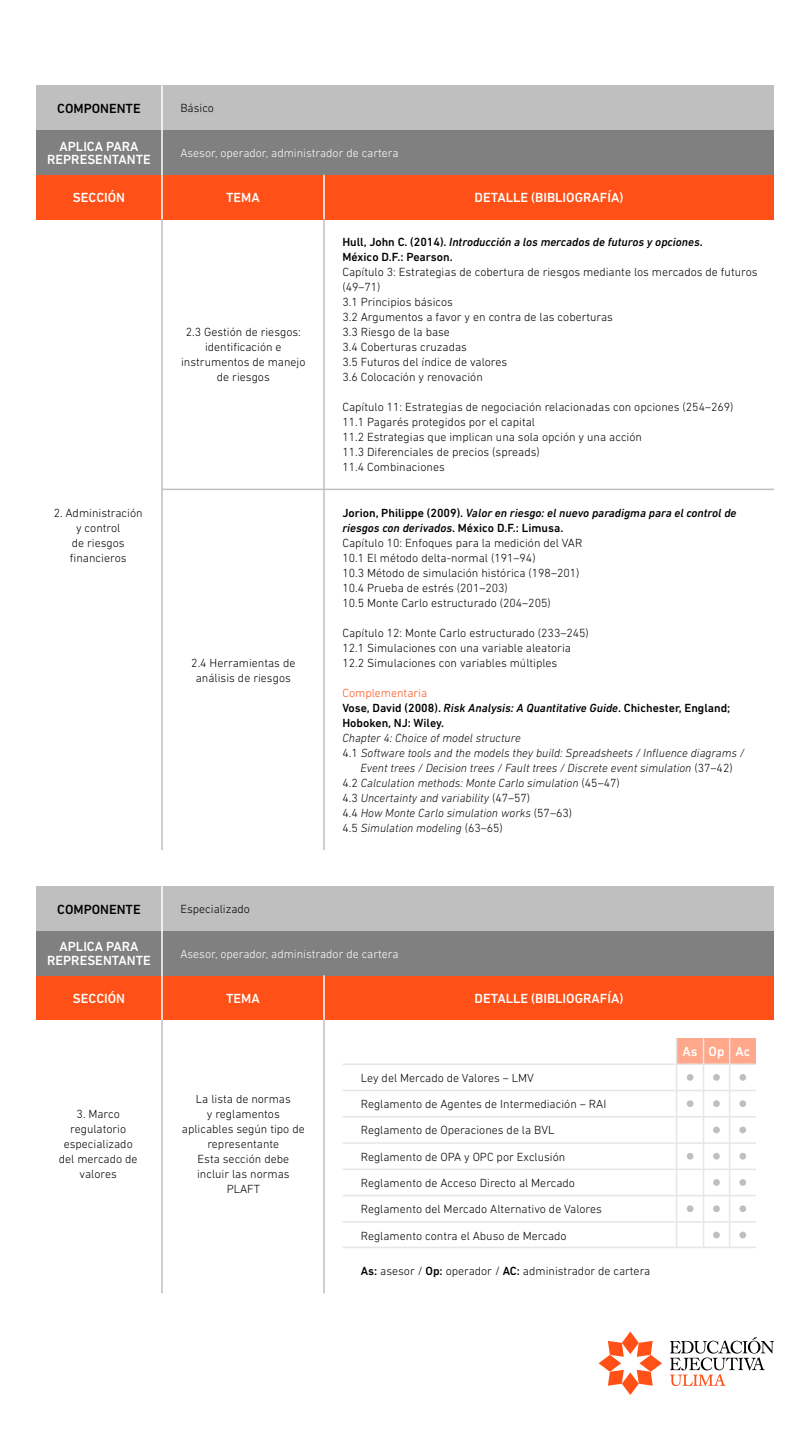
<style>
.page{position:relative;width:810px;height:1431px;background:#fff}
.page>*{position:absolute;margin:0;border:0;box-sizing:border-box;transform-origin:0 0}
.t1{font:500 13.5px/13.5px "DIN Next LT Pro";color:#fff;text-align:center}
.t2{font:500 13.5px "DIN Next LT Pro";color:#000}
.t3{font:300 12px/15px "DIN Next LT Pro";color:#000;text-align:center}
.t4{font:italic 300 12px "DIN Next LT Pro";color:#000}
.t5{font:500 12px/15px "DIN Next LT Pro";color:#000}
.t6{font:italic 500 12px/15px "DIN Next LT Pro";color:#000}
.t7{font:300 12px "DIN Next LT Pro";color:#fff}
.s1{font-style:normal}
.s2{font-weight:500}
.s3{font-weight:500;font-style:italic}
.s4{font-weight:300;color:#ff5117}
.s5{font-style:italic}
</style>
<div class="page">
<div style="left:36px;top:175px;width:126px;height:44px;background:#ff5117"></div>
<div style="left:36px;top:975px;width:126px;height:45px;background:#ff5117"></div>
<div style="left:36px;top:130px;width:126px;height:45px;background:#808080"></div>
<div style="left:36px;top:931px;width:126px;height:44px;background:#808080"></div>
<div style="left:36px;top:86px;width:126px;height:44px;background:#bfbfbf"></div>
<div style="left:36px;top:886px;width:126px;height:45px;background:#bfbfbf"></div>
<div style="left:324px;top:175px;width:450px;height:44px;background:#ff5117"></div>
<div style="left:324px;top:975px;width:450px;height:45px;background:#ff5117"></div>
<div style="left:162px;top:175px;width:162px;height:44px;background:#ff5117"></div>
<div style="left:162px;top:975px;width:162px;height:45px;background:#ff5117"></div>
<div style="left:162px;top:130px;width:612px;height:45px;background:#808080"></div>
<div style="left:162px;top:931px;width:612px;height:44px;background:#808080"></div>
<div style="left:162px;top:86px;width:612px;height:44px;background:#bfbfbf"></div>
<div style="left:162px;top:886px;width:612px;height:45px;background:#bfbfbf"></div>
<hr style="left:161px;top:86px;width:2px;height:133px;background:#fff">
<hr style="left:161px;top:886px;width:2px;height:134px;background:#fff">
<hr style="left:323px;top:175px;width:2px;height:44px;background:#fff">
<hr style="left:323px;top:975px;width:2px;height:45px;background:#fff">
<hr style="left:161px;top:219px;width:2px;height:631px;background:#bfbfbf">
<hr style="left:161px;top:1020px;width:2px;height:273px;background:#bfbfbf">
<hr style="left:162px;top:489px;width:612px;height:1px;background:#bfbfbf">
<hr style="left:323px;top:219px;width:2px;height:631px;background:#bfbfbf">
<hr style="left:323px;top:1020px;width:2px;height:273px;background:#bfbfbf">
<div style="left:730px;top:1038px;width:26px;height:26px;background:#ffa88b"></div>
<div style="left:677px;top:1038px;width:26px;height:26px;background:#ffa88b"></div>
<div style="left:703px;top:1038px;width:27px;height:26px;background:#ffa88b"></div>
<hr style="left:343px;top:1064px;width:413px;height:1px;background:#e6e6e6">
<hr style="left:343px;top:1247px;width:413px;height:1px;background:#e6e6e6">
<hr style="left:676px;top:1038px;width:1px;height:210px;background:#e6e6e6">
<hr style="left:703px;top:1038px;width:1px;height:210px;background:#e6e6e6">
<hr style="left:729px;top:1038px;width:1px;height:210px;background:#e6e6e6">
<hr style="left:343px;top:1090px;width:413px;height:1px;background:#e6e6e6">
<hr style="left:343px;top:1116px;width:413px;height:2px;background:#e6e6e6">
<hr style="left:343px;top:1142px;width:413px;height:2px;background:#e6e6e6">
<hr style="left:343px;top:1169px;width:413px;height:1px;background:#e6e6e6">
<hr style="left:343px;top:1195px;width:413px;height:1px;background:#e6e6e6">
<hr style="left:343px;top:1221px;width:413px;height:2px;background:#e6e6e6">
<div style="left:687px;top:1074px;width:6px;height:7px;background:#bfbfbf;border-radius:50%"></div>
<div style="left:687px;top:1100px;width:6px;height:7px;background:#bfbfbf;border-radius:50%"></div>
<div style="left:687px;top:1153px;width:6px;height:7px;background:#bfbfbf;border-radius:50%"></div>
<div style="left:687px;top:1205px;width:6px;height:7px;background:#bfbfbf;border-radius:50%"></div>
<div style="left:713px;top:1074px;width:7px;height:7px;background:#bfbfbf;border-radius:50%"></div>
<div style="left:713px;top:1127px;width:7px;height:6px;background:#bfbfbf;border-radius:50%"></div>
<div style="left:713px;top:1179px;width:7px;height:7px;background:#bfbfbf;border-radius:50%"></div>
<div style="left:713px;top:1232px;width:7px;height:6px;background:#bfbfbf;border-radius:50%"></div>
<div style="left:713px;top:1100px;width:7px;height:7px;background:#bfbfbf;border-radius:50%"></div>
<div style="left:713px;top:1153px;width:7px;height:7px;background:#bfbfbf;border-radius:50%"></div>
<div style="left:713px;top:1205px;width:7px;height:7px;background:#bfbfbf;border-radius:50%"></div>
<div style="left:739px;top:1074px;width:7px;height:7px;background:#bfbfbf;border-radius:50%"></div>
<div style="left:739px;top:1127px;width:7px;height:6px;background:#bfbfbf;border-radius:50%"></div>
<div style="left:739px;top:1179px;width:7px;height:7px;background:#bfbfbf;border-radius:50%"></div>
<div style="left:739px;top:1232px;width:7px;height:6px;background:#bfbfbf;border-radius:50%"></div>
<div style="left:739px;top:1100px;width:7px;height:7px;background:#bfbfbf;border-radius:50%"></div>
<div style="left:739px;top:1153px;width:7px;height:7px;background:#bfbfbf;border-radius:50%"></div>
<div style="left:739px;top:1205px;width:7px;height:7px;background:#bfbfbf;border-radius:50%"></div>
<svg style="left:599px;top:1332px;width:63px;height:63px"></svg>
<svg style="left:670px;top:1337px;width:104px;height:49px"></svg>
<p class="t2" style="left:57px;top:100px;width:85px">COMPONENTE</p>
<p class="t1" style="left:47px;top:139px;width:105px">APLICA PARA<br>REPRESENTANTE</p>
<p class="t1" style="left:73px;top:191px;width:54px">SECCIÓN</p>
<p class="t3" style="left:54px;top:505px;width:90px">2. Administración y control<br>de riesgos financieros</p>
<p class="t2" style="left:57px;top:901px;width:85px">COMPONENTE</p>
<p class="t1" style="left:47px;top:940px;width:105px">APLICA PARA<br>REPRESENTANTE</p>
<p class="t1" style="left:73px;top:991px;width:54px">SECCIÓN</p>
<p class="t3" style="left:59px;top:1106px;width:80px">3. Marco regulatorio especializado del mercado de valores</p>
<p class="t3" style="left:180px;top:101px;width:35px">Básico</p>
<p class="t7" style="left:180px;top:146px;width:220px">Asesor, operador, administrador de cartera</p>
<p class="t1" style="left:226px;top:191px;width:35px">TEMA</p>
<p class="t1" style="left:475px;top:191px;width:150px">DETALLE (BIBLIOGRAFÍA)</p>
<p class="t3" style="left:181px;top:324px;width:126px">2.3 Gestión de riesgos: identificación e instrumentos de manejo de riesgos</p>
<p class="t3" style="left:191px;top:655px;width:106px">2.4 Herramientas de análisis de riesgos</p>
<p class="t3" style="left:180px;top:901px;width:71px">Especializado</p>
<p class="t6" style="left:342px;top:234px;width:362px"><span class="s1">Hull, John C. (2014).</span> Introducción a los mercados de futuros y opciones<span class="s1">.<br>México D.F.: Pearson.</span></p>
<p class="t3" style="left:342px;top:264px;width:417px;text-align:left">Capítulo 3: Estrategias de cobertura de riesgos mediante los mercados de futuros (49–71)<br>3.1 Principios básicos<br>3.2 Argumentos a favor y en contra de las coberturas<br>3.3 Riesgo de la base<br>3.4 Coberturas cruzadas<br>3.5 Futuros del índice de valores<br>3.6 Colocación y renovación</p>
<p class="t3" style="left:342px;top:399px;width:393px;text-align:left">Capítulo 11: Estrategias de negociación relacionadas con opciones (254–269)<br>11.1 Pagarés protegidos por el capital<br>11.2 Estrategias que implican una sola opción y una acción<br>11.3 Diferenciales de precios (spreads)<br>11.4 Combinaciones</p>
<p class="t3" style="left:342px;top:505px;width:396px;text-align:left"><span class="s2">Jorion, Philippe (2009).</span> <span class="s3">Valor en riesgo: el nuevo paradigma para el control de riesgos con derivados</span><span class="s2">. México D.F.: Limusa.<br></span>Capítulo 10: Enfoques para la medición del VAR<br>10.1 El método delta-normal (191–94)<br>10.3 Método de simulación histórica (198–201)<br>10.4 Prueba de estrés (201–203)<br>10.5 Monte Carlo estructurado (204–205)</p>
<p class="t3" style="left:342px;top:625px;width:248px;text-align:left">Capítulo 12: Monte Carlo estructurado (233–245)<br>12.1 Simulaciones con una variable aleatoria<br>12.2 Simulaciones con variables múltiples</p>
<p class="t5" style="left:342px;top:685px;width:390px"><span class="s4">Complementaria<br></span>Vose, David (2008). <span class="s5">Risk Analysis: A Quantitative Guide</span>. Chichester, England;<br>Hoboken, NJ: Wiley.</p>
<p class="t4" style="left:342px;top:731px;width:180px">Chapter 4: Choice of model structure</p>
<p class="t4" style="left:342px;top:746px;width:404px"><span class="s1">4.1</span> Software tools and the models they build: Spreadsheets / Influence diagrams /</p>
<p class="t4" style="left:360px;top:761px;width:374px">Event trees / Decision trees / Fault trees / Discrete event simulation <span class="s1">(37–42)</span></p>
<p class="t4" style="left:342px;top:776px;width:279px"><span class="s1">4.2</span> Calculation methods: Monte Carlo simulation <span class="s1">(45–47)</span></p>
<p class="t4" style="left:342px;top:791px;width:189px"><span class="s1">4.3</span> Uncertainty and variability <span class="s1">(47–57)</span></p>
<p class="t4" style="left:342px;top:806px;width:231px"><span class="s1">4.4</span> How Monte Carlo simulation works <span class="s1">(57–63)</span></p>
<p class="t4" style="left:342px;top:821px;width:162px"><span class="s1">4.5</span> Simulation modeling <span class="s1">(63–65)</span></p>
<p class="t7" style="left:180px;top:947px;width:220px">Asesor, operador, administrador de cartera</p>
<p class="t1" style="left:226px;top:991px;width:35px">TEMA</p>
<p class="t1" style="left:475px;top:991px;width:150px">DETALLE (BIBLIOGRAFÍA)</p>
<p class="t3" style="left:182px;top:1091px;width:124px">La lista de normas<br>y reglamentos aplicables según tipo de representante<br>Esta sección debe incluir las normas<br>PLAFT</p>
<p class="t3" style="left:361px;top:1070px;width:175px">Ley del Mercado de Valores – LMV</p>
<p class="t3" style="left:361px;top:1096px;width:247px">Reglamento de Agentes de Intermediación – RAI</p>
<p class="t3" style="left:361px;top:1123px;width:195px">Reglamento de Operaciones de la BVL</p>
<p class="t3" style="left:361px;top:1149px;width:206px">Reglamento de OPA y OPC por Exclusión</p>
<p class="t3" style="left:361px;top:1175px;width:216px">Reglamento de Acceso Directo al Mercado</p>
<p class="t3" style="left:361px;top:1202px;width:243px">Reglamento del Mercado Alternativo de Valores</p>
<p class="t3" style="left:361px;top:1228px;width:207px">Reglamento contra el Abuso de Mercado</p>
<p class="t3" style="left:361px;top:1263px;width:291px"><span class="s2">As:</span> asesor / <span class="s2">Op:</span> operador / <span class="s2">AC:</span> administrador de cartera</p>
<p class="t1" style="left:683px;top:1045px;width:69px">As Op Ac</p>
</div>
